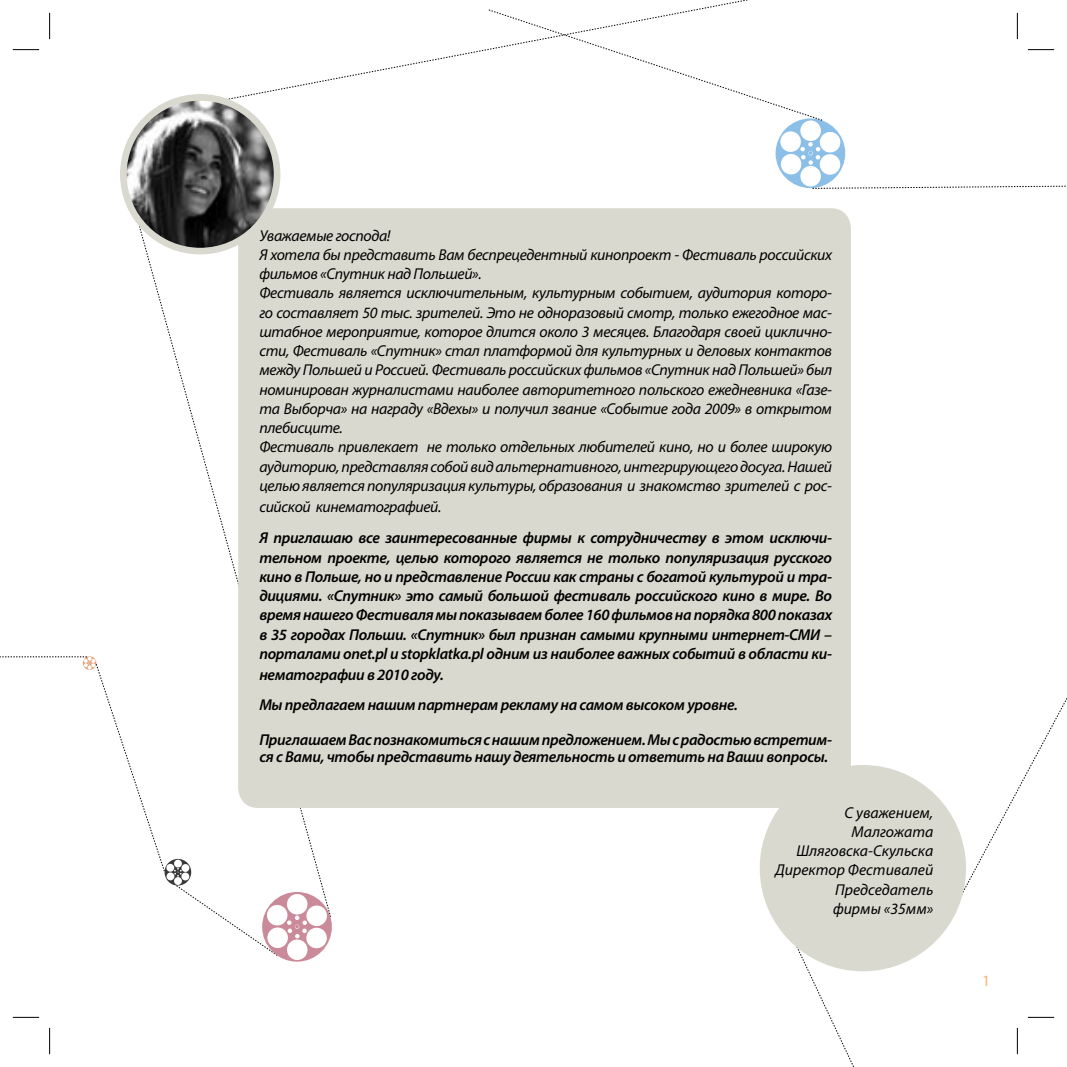
<style>
.page{position:relative;width:1067px;height:1067px;background:#fff}
.page>*{position:absolute;margin:0;border:0;box-sizing:border-box;transform-origin:0 0}
.t1{font:italic 15.75px/19.2px "Myriad Pro";letter-spacing:-.02em;color:#000}
.t2{font:italic 600 15.75px/19.2px "Myriad Pro";letter-spacing:-.02em;color:#000}
.t3{font:italic 15.75px/19.2px "Myriad Pro";color:#000;text-align:right}
.t4{font:15.75px "Myriad Pro";color:#f6b772}
</style>
<div class="page">
<svg style="left:950px;top:698px;width:117px;height:216px"></svg>
<svg style="left:796px;top:947px;width:121px;height:120px"></svg>
<div style="left:238px;top:208px;width:613px;height:600px;background:#d9d9cf;border-radius:20px"></div>
<svg style="left:0;top:656px;width:332px;height:305px"></svg>
<svg style="left:190px;top:0;width:558px;height:97px"></svg>
<img style="left:123px;top:97px;width:154px;height:154px">
<div style="left:120px;top:94px;width:160px;height:160px;border:7px solid #d9d9cf;border-radius:50%"></div>
<div style="left:759px;top:765px;width:207px;height:206px;background:#d9d9cf;border-radius:50%"></div>
<svg style="left:13px;top:49px;width:26px;height:1px"></svg>
<svg style="left:13px;top:1017px;width:26px;height:1px"></svg>
<svg style="left:1027px;top:1017px;width:27px;height:1px"></svg>
<svg style="left:49px;top:13px;width:1px;height:26px"></svg>
<svg style="left:49px;top:1027px;width:1px;height:27px"></svg>
<svg style="left:488px;top:9px;width:578px;height:180px"></svg>
<svg style="left:1017px;top:1027px;width:1px;height:27px"></svg>
<p class="t1" style="left:259px;top:225px;width:574px">Уважаемые господа!<br>Я хотела бы представить Вам беспрецедентный кинопроект - Фестиваль российских фильмов «Спутник над Польшей».<br>Фестиваль является исключительным, культурным событием, аудитория которо&shy;го составляет 50 тыс. зрителей. Это не одноразовый смотр, только ежегодное мас&shy;штабное мероприятие, которое длится около 3 месяцeв. Благодаря своей циклично&shy;сти, Фестиваль «Спутник» стал платформой для культурных и деловых контактов между Польшей и Россией. Фестиваль российских фильмов «Спутник над Польшей» был номинирован журналистами наиболее авторитетного польского ежедневника «Газе&shy;та Выборча» на награду «Вдехы» и получил звание «Событие года 2009» в открытом плебисците.<br>Фестиваль привлекаeт не только отдельных любителей кино, но и более широкую аудиторию, представляя собой вид альтернативного, интегрирующего досуга. Нашей целью является популяризация культуры, образования и знакомство зрителей с рос-</p>
<p class="t1" style="left:259px;top:496px;width:184px">сийской кинематографией.</p>
<p class="t2" style="left:259px;top:528px;width:574px;text-align:justify">Я приглашаю все заинтересованные фирмы к сотрудничеству в этом исключи&shy;тельном проекте, целью которого является не только популяризация русского кино в Польше, но и представление России как страны с богатой культурой и тра&shy;дициями. «Спутник» это самый большой фестиваль российского кино в мире. Во время нашего Фестиваля мы показываем более 160 фильмов на порядка 800 показах в 35 городах Польши. «Спутник» был признан самыми крупными интернет-СМИ – порталами onet.pl и stopklatka.pl одним из наиболее важных событий в области ки-</p>
<p class="t2" style="left:259px;top:659px;width:480px;line-height:29.8px">нематографии в 2010 году.<br>Мы предлагаем нашим партнерам рекламу на самом высоком уровне.</p>
<p class="t2" style="left:259px;top:730px;width:574px;line-height:17.5px">Приглашаем Вас познакомиться с нашим предложением. Мы с радостью встретим&shy;ся с Вами, чтобы представить нашу деятельность и ответить на Ваши вопросы.</p>
<p class="t3" style="left:775px;top:802px;width:159px">С уважением,<br>Малгожата<br>Шляговска-Скульска<br>Директор Фестивалей<br>Председатель<br>фирмы «35мм»</p>
<p class="t4" style="left:982px;top:970px;width:10px">1</p>
</div>
